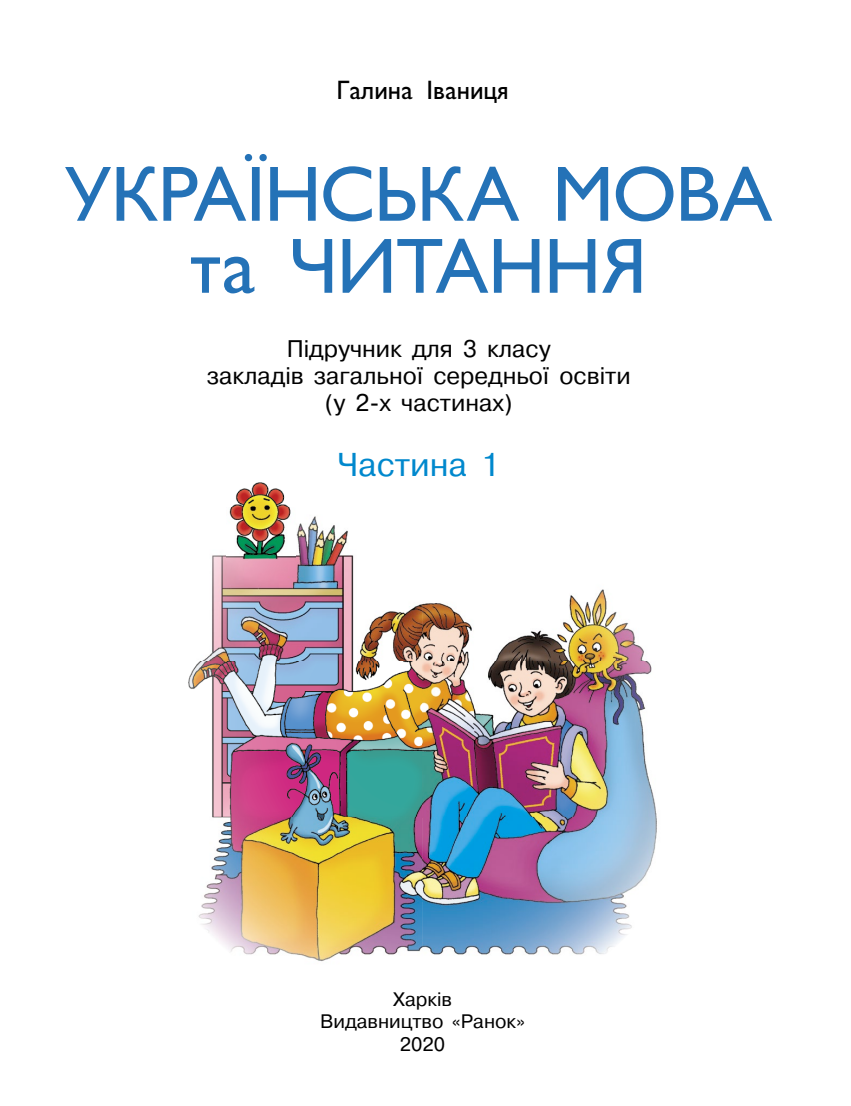
<style>
.page{position:relative;width:851px;height:1106px;background:#fff}
.page>*{position:absolute;margin:0;border:0;box-sizing:border-box;transform-origin:0 0}
.t1{font:75px/72px "Gals";letter-spacing:-.015em;color:#2472b7;text-align:center}
.t2{font:33px "Pragmatica C";color:#0088cd}
.t3{font:25.5px "Gals";color:#000}
.t4{font:24px/27px "Pragmatica C";color:#000;text-align:center}
.t5{font:19.5px/22.5px "Pragmatica C";color:#000;text-align:center}
</style>
<div class="page">
<img style="left:188px;top:516px;width:469px;height:445px">
<img style="left:227px;top:482px;width:68px;height:78px">
<p class="t3" style="left:336px;top:76px;width:174px">Галина Іваниця</p>
<h1 class="t1" style="left:65px;top:160px;width:708px">УКРАЇНСЬКА МОВА та ЧИТАННЯ</h1>
<p class="t4" style="left:207px;top:335px;width:425px">Підручник для 3 класу<br>закладів загальної середньої освіти (у 2-х частинах)</p>
<h2 class="t2" style="left:337px;top:446px;width:164px">Частина 1</h2>
<p class="t5" style="left:320px;top:988px;width:207px">Харків<br>Видавництво «Ранок»<br>2020</p>
</div>
